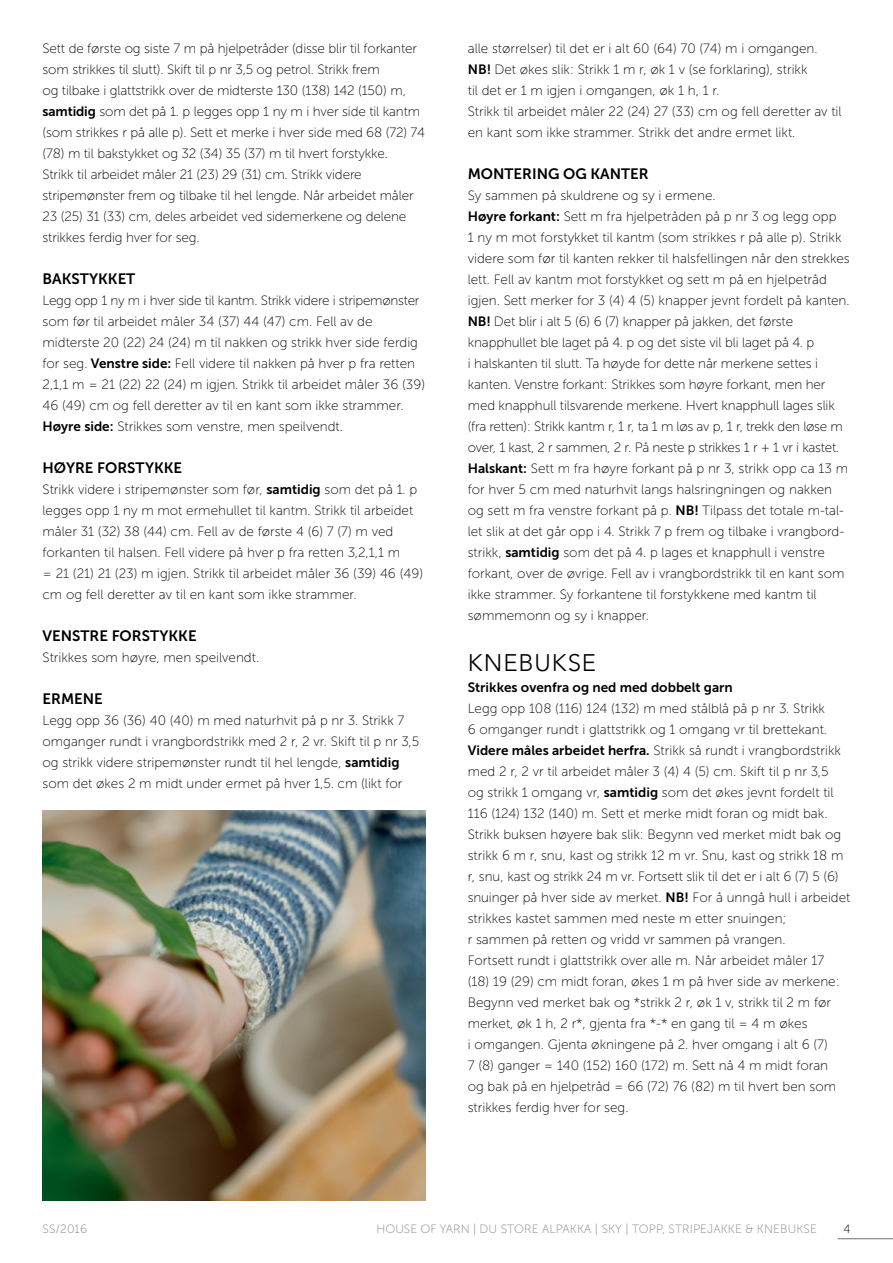
<style>
.page{position:relative;width:893px;height:1263px;background:#fff}
.page>*{position:absolute;margin:0;border:0;box-sizing:border-box;transform-origin:0 0}
.t1{font:300 24px "Avenir";letter-spacing:.04em;color:#000}
.t2{font:15px "Museo Sans 700";color:#000}
.t3{font:13.5px/21px "Museo Sans 100";color:#000}
.t4{font:13.5px/21px "Museo Sans 100";letter-spacing:-.02em;color:#000}
.t5{font:13.5px "Museo Sans 700";color:#000}
.t6{font:12px "Museo Sans 100";letter-spacing:.01em;color:#808285}
.t7{font:12px "Museo Sans 100";color:#000}
.s1{font-family:"Museo Sans 700"}
</style>
<div class="page">
<hr style="left:838px;top:1238px;width:55px;height:1px;background:#6d6e71">
<img style="left:43px;top:810px;width:382px;height:390px">
<p class="t3" style="left:43px;top:38px;width:376px">Sett de første og siste 7 m på hjelpetråder (disse blir til forkanter som strikkes til slutt). Skift til p nr 3,5 og petrol. Strikk frem</p>
<p class="t3" style="left:43px;top:80px;width:384px">og tilbake i glattstrikk over de midterste 130 (138) 142 (150) m, <span class="s1">samtidig</span> som det på 1. p legges opp 1 ny m i hver side til kantm (som strikkes r på alle p). Sett et merke i hver side med 68 (72) 74 (78) m til bakstykket og 32 (34) 35 (37) m til hvert forstykke.</p>
<p class="t3" style="left:43px;top:164px;width:373px">Strikk til arbeidet måler 21 (23) 29 (31) cm. Strikk videre stripemønster frem og tilbake til hel lengde. Når arbeidet måler 23 (25) 31 (33) cm, deles arbeidet ved sidemerkene og delene strikkes ferdig hver for seg.</p>
<p class="t2" style="left:43px;top:270px;width:94px">BAKSTYKKET</p>
<p class="t4" style="left:43px;top:290px;width:378px">Legg opp 1 ny m i hver side til kantm. Strikk videre i stripemønster som før til arbeidet måler 34 (37) 44 (47) cm. Fell av de</p>
<p class="t3" style="left:43px;top:332px;width:384px">midterste 20 (22) 24 (24) m til nakken og strikk hver side ferdig for seg. <span class="s1">Venstre side:</span> Fell videre til nakken på hver p fra retten 2,1,1 m = 21 (22) 22 (24) m igjen. Strikk til arbeidet måler 36 (39)<br>46 (49) cm og fell deretter av til en kant som ikke strammer.<br><span class="s1">Høyre side:</span> Strikkes som venstre, men speilvendt.</p>
<p class="t2" style="left:43px;top:459px;width:141px">HØYRE FORSTYKKE</p>
<p class="t3" style="left:43px;top:479px;width:376px">Strikk videre i stripemønster som før, <span class="s1">samtidig</span> som det på 1. p legges opp 1 ny m mot ermehullet til kantm. Strikk til arbeidet måler 31 (32) 38 (44) cm. Fell av de første 4 (6) 7 (7) m ved</p>
<p class="t3" style="left:43px;top:542px;width:359px">forkanten til halsen. Fell videre på hver p fra retten 3,2,1,1 m</p>
<p class="t3" style="left:43px;top:563px;width:382px">= 21 (21) 21 (23) m igjen. Strikk til arbeidet måler 36 (39) 46 (49) cm og fell deretter av til en kant som ikke strammer.</p>
<p class="t2" style="left:43px;top:627px;width:156px">VENSTRE FORSTYKKE</p>
<p class="t3" style="left:43px;top:647px;width:218px">Strikkes som høyre, men speilvendt.</p>
<p class="t2" style="left:43px;top:690px;width:62px">ERMENE</p>
<p class="t3" style="left:43px;top:710px;width:378px">Legg opp 36 (36) 40 (40) m med naturhvit på p nr 3. Strikk 7 omganger rundt i vrangbordstrikk med 2 r, 2 vr. Skift til p nr 3,5 og strikk videre stripemønster rundt til hel lengde, <span class="s1">samtidig </span>som det økes 2 m midt under ermet på hver 1,5. cm (likt for</p>
<p class="t3" style="left:468px;top:38px;width:351px">alle størrelser) til det er i alt 60 (64) 70 (74) m i omgangen.</p>
<p class="t3" style="left:468px;top:59px;width:341px"><span class="s1">NB!</span> Det økes slik: Strikk 1 m r, øk 1 v (se forklaring), strikk</p>
<p class="t3" style="left:468px;top:80px;width:254px">til det er 1 m igjen i omgangen, øk 1 h, 1 r.</p>
<p class="t3" style="left:468px;top:101px;width:375px">Strikk til arbeidet måler 22 (24) 27 (33) cm og fell deretter av til en kant som ikke strammer. Strikk det andre ermet likt.</p>
<p class="t2" style="left:468px;top:165px;width:182px">MONTERING OG KANTER</p>
<p class="t3" style="left:468px;top:185px;width:249px">Sy sammen på skuldrene og sy i ermene.</p>
<p class="t3" style="left:468px;top:206px;width:384px"><span class="s1">Høyre forkant:</span> Sett m fra hjelpetråden på p nr 3 og legg opp<br>1 ny m mot forstykket til kantm (som strikkes r på alle p). Strikk videre som før til kanten rekker til halsfellingen når den strekkes lett. Fell av kantm mot forstykket og sett m på en hjelpetråd igjen. Sett merker for 3 (4) 4 (5) knapper jevnt fordelt på kanten.<br><span class="s1">NB!</span> Det blir i alt 5 (6) 6 (7) knapper på jakken, det første</p>
<p class="t3" style="left:468px;top:332px;width:348px">knapphullet ble laget på 4. p og det siste vil bli laget på 4. p</p>
<p class="t3" style="left:468px;top:353px;width:377px">i halskanten til slutt. Ta høyde for dette når merkene settes i kanten. Venstre forkant: Strikkes som høyre forkant, men her med knapphull tilsvarende merkene. Hvert knapphull lages slik (fra retten): Strikk kantm r, 1 r, ta 1 m løs av p, 1 r, trekk den løse m over, 1 kast, 2 r sammen, 2 r. På neste p strikkes 1 r + 1 vr i kastet.</p>
<p class="t3" style="left:468px;top:458px;width:382px"><span class="s1">Halskant:</span> Sett m fra høyre forkant på p nr 3, strikk opp ca 13 m for hver 5 cm med naturhvit langs halsringningen og nakken og sett m fra venstre forkant på p. <span class="s1">NB!</span> Tilpass det totale m-tal&shy;let slik at det går opp i 4. Strikk 7 p frem og tilbake i vrangbord&shy;strikk, <span class="s1">samtidig</span> som det på 4. p lages et knapphull i venstre forkant, over de øvrige. Fell av i vrangbordstrikk til en kant som ikke strammer. Sy forkantene til forstykkene med kantm til sømmemonn og sy i knapper.</p>
<p class="t1" style="left:468px;top:648px;width:130px">KNEBUKSE</p>
<p class="t5" style="left:468px;top:679px;width:267px">Strikkes ovenfra og ned med dobbelt garn</p>
<p class="t3" style="left:468px;top:698px;width:384px">Legg opp 108 (116) 124 (132) m med stålblå på p nr 3. Strikk<br>6 omganger rundt i glattstrikk og 1 omgang vr til brettekant.<br><span class="s1">Videre måles arbeidet herfra.</span> Strikk så rundt i vrangbordstrikk med 2 r, 2 vr til arbeidet måler 3 (4) 4 (5) cm. Skift til p nr 3,5<br>og strikk 1 omgang vr, <span class="s1">samtidig</span> som det økes jevnt fordelt til 116 (124) 132 (140) m. Sett et merke midt foran og midt bak.<br>Strikk buksen høyere bak slik: Begynn ved merket midt bak og strikk 6 m r, snu, kast og strikk 12 m vr. Snu, kast og strikk 18 m r, snu, kast og strikk 24 m vr. Fortsett slik til det er i alt 6 (7) 5 (6) snuinger på hver side av merket. <span class="s1">NB!</span> For å unngå hull i arbeidet strikkes kastet sammen med neste m etter snuingen;</p>
<p class="t3" style="left:468px;top:929px;width:319px">r sammen på retten og vridd vr sammen på vrangen.</p>
<p class="t3" style="left:468px;top:950px;width:373px">Fortsett rundt i glattstrikk over alle m. Når arbeidet måler 17 (18) 19 (29) cm midt foran, økes 1 m på hver side av merkene:<br>Begynn ved merket bak og *strikk 2 r, øk 1 v, strikk til 2 m før merket, øk 1 h, 2 r*, gjenta fra *-* en gang til = 4 m økes</p>
<p class="t3" style="left:468px;top:1034px;width:370px">i omgangen. Gjenta økningene på 2. hver omgang i alt 6 (7)<br>7 (8) ganger = 140 (152) 160 (172) m. Sett nå 4 m midt foran og bak på en hjelpetråd = 66 (72) 76 (82) m til hvert ben som strikkes ferdig hver for seg.</p>
<p class="t6" style="left:43px;top:1222px;width:46px">SS/2016</p>
<p class="t6" style="left:376px;top:1222px;width:442px">HOUSE OF YARN | DU STORE ALPAKKA | SKY | TOPP, STRIPEJAKKE &amp; KNEBUKSE</p>
<p class="t7" style="left:843px;top:1222px;width:9px">4</p>
</div>
